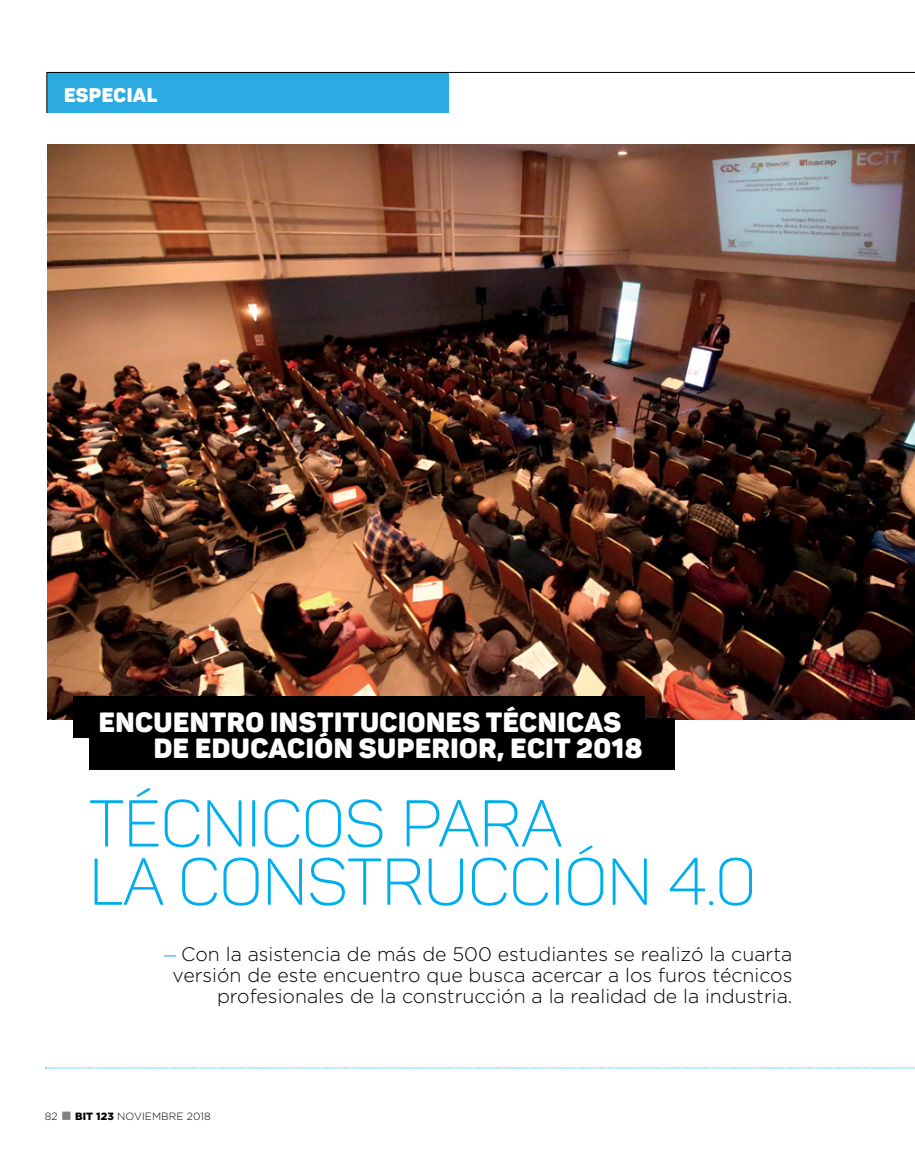
<style>
.page{position:relative;width:915px;height:1170px;background:#fff}
.page>*{position:absolute;margin:0;border:0;box-sizing:border-box;transform-origin:0 0}
.t1{font:65.1px/58.2px "Panton Light Caps";color:#00aeef}
.t2{font:27.45px/26.1px "Panton Black Caps";letter-spacing:.02em;color:#fff}
.t3{font:300 19.5px/21px "Gotham";color:#000;text-align:right}
.t4{font:19.5px "Panton Black Caps";letter-spacing:.02em;color:#fff}
.t5{font:300 10.5px "Gotham";letter-spacing:.005em;color:#000}
.s1{font-family:"Minion Pro";font-weight:700;font-size:15px;color:#00aeef}
.s2{color:#808285}
.s3{font-weight:900}
</style>
<div class="page">
<img style="left:47px;top:145px;width:867px;height:574px">
<div style="left:74px;top:696px;width:570px;height:41px;background:#000"></div>
<div style="left:89px;top:718px;width:585px;height:51px;background:#000"></div>
<svg style="left:46px;top:72px;width:868px;height:41px"></svg>
<svg style="left:45px;top:1067px;width:870px;height:1px"></svg>
<p class="t4" style="left:64px;top:82px;width:95px">ESPECIAL</p>
<h2 class="t2" style="left:154px;top:708px;width:490px;text-indent:-55px">ENCUENTRO INSTITUCIONES TÉCNICAS<br>DE EDUCACIÓN SUPERIOR, ECIT 2018</h2>
<h1 class="t1" style="left:89px;top:794px;width:668px">TÉCNICOS PARA<br>LA CONSTRUCCIÓN 4.0</h1>
<p class="t3" style="left:163px;top:942px;width:630px"><span class="s1">—</span> Con la asistencia de más de 500 estudiantes se realizó la cuarta versión de este encuentro que busca acercar a los furos técnicos profesionales de la construcción a la realidad de la industria.</p>
<p class="t5" style="left:45px;top:1109px;width:167px">82 <span class="s2">■</span> <span class="s3">BIT 123</span> noviembre 2018</p>
</div>
